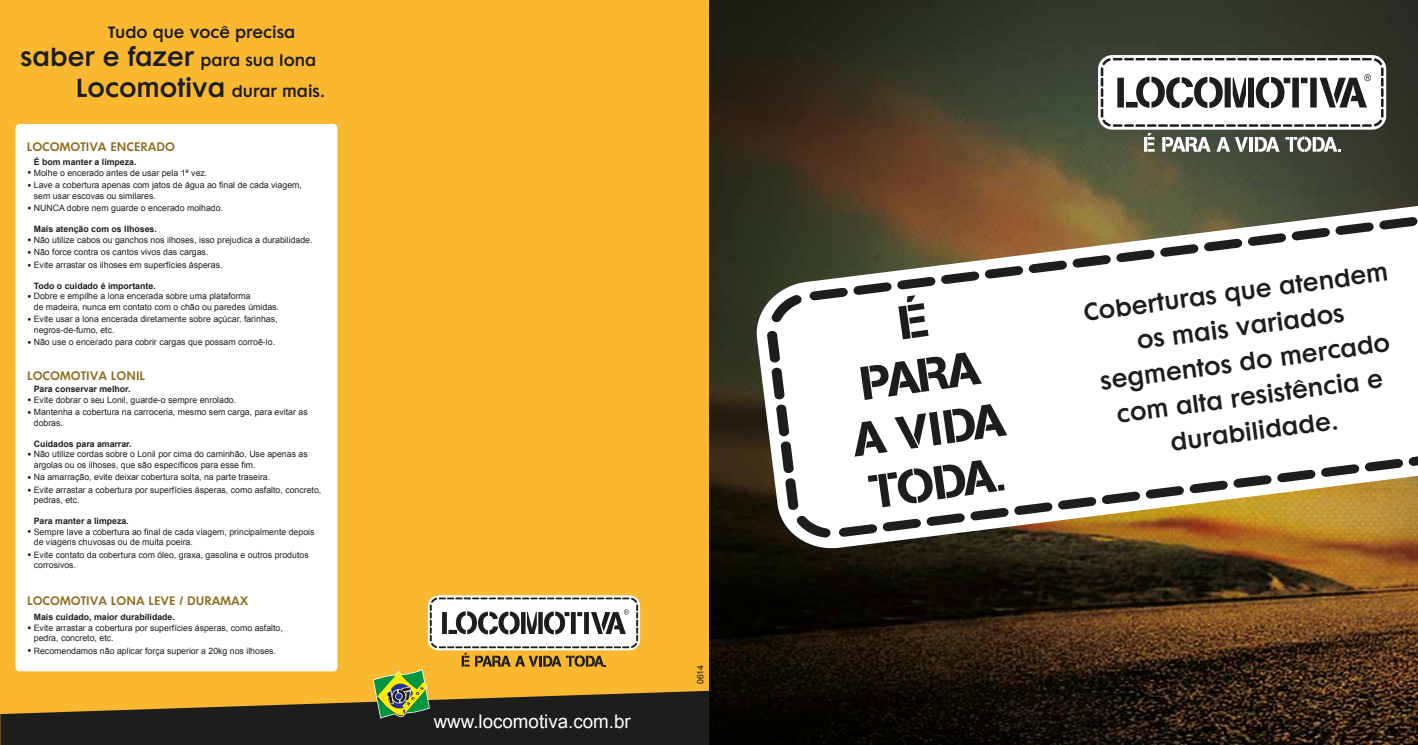
<style>
.page{position:relative;width:1418px;height:745px;background:#fff}
.page>*{position:absolute;margin:0;border:0;box-sizing:border-box;transform-origin:0 0}
.t1{font:23.75px/30.4px "Cg Futura Maxi De";color:#1d1d1b}
.t2{font:22.5px/35px "Cg Futura Maxi De";color:#1d1d1b;text-align:center}
.t3{font:18.75px "Arial";color:#fff}
.t4{font:15px "Cg Futura Maxi De";color:#1d1d1b}
.t5{font:11.25px "Cg Futura Maxi De";color:#916a1b}
.t6{font:8.75px/12.5px "Arial";color:#1d1d1b}
.t7{font:700 8.75px "Arial";color:#1d1d1b}
.s1{font-size:15px}
</style>
<div class="page">
<div style="left:0;top:0;width:723px;height:743px;background:#fab830"></div>
<div style="left:16px;top:124px;width:321px;height:547px;background:#fff;border-radius:4px"></div>
<img style="left:709px;top:0;width:708px;height:744px">
<svg style="left:1098px;top:55px;width:288px;height:97px"></svg>
<svg style="left:756px;top:156px;width:661px;height:391px;background:#5f5036"></svg>
<svg style="left:767px;top:167px;width:650px;height:370px"></svg>
<svg style="left:898px;top:295px;width:30px;height:44px"></svg>
<svg style="left:854px;top:352px;width:153px;height:155px"></svg>
<svg style="left:0;top:595px;width:709px;height:149px"></svg>
<h3 class="t4" style="left:108px;top:23px;width:189px">Tudo que você precisa</h3>
<h1 class="t1" style="left:76px;top:43px;width:251px;text-indent:-55px">saber e fazer <span class="s1">para sua lona<br></span>Locomotiva <span class="s1">durar mais.</span></h1>
<p class="t5" style="left:27px;top:140px;width:150px">LOCOMOTIVA ENCERADO</p>
<p class="t7" style="left:34px;top:156px;width:104px">É bom manter a limpeza.</p>
<p class="t6" style="left:34px;top:166px;width:270px">Molhe o encerado antes de usar pela 1ª vez.<br>Lave a cobertura apenas com jatos de água ao final de cada viagem,</p>
<p class="t6" style="left:34px;top:189px;width:191px">sem usar escovas ou similares.<br>NUNCA dobre nem guarde o encerado molhado.</p>
<p class="t7" style="left:34px;top:223px;width:125px">Mais atenção com os Ilhoses.</p>
<p class="t6" style="left:34px;top:233px;width:280px">Não utilize cabos ou ganchos nos ilhoses, isso prejudica a durabilidade.<br>Não force contra os cantos vivos das cargas.<br>Evite arrastar os ilhoses em superfícies ásperas.</p>
<p class="t7" style="left:34px;top:280px;width:123px">Todo o cuidado é importante.</p>
<p class="t6" style="left:34px;top:291px;width:247px;line-height:10.5px">Dobre e empilhe a lona encerada sobre uma plataforma<br>de madeira, nunca em contato com o chão ou paredes úmidas.</p>
<p class="t6" style="left:34px;top:314px;width:245px;line-height:10.5px">Evite usar a lona encerada diretamente sobre açúcar, farinhas, negros-de-fumo, etc.</p>
<p class="t6" style="left:34px;top:336px;width:243px">Não use o encerado para cobrir cargas que possam corroê-lo.</p>
<p class="t5" style="left:27px;top:369px;width:120px">LOCOMOTIVA LONIL</p>
<p class="t7" style="left:34px;top:383px;width:98px">Para conservar melhor.</p>
<p class="t6" style="left:34px;top:393px;width:275px">Evite dobrar o seu Lonil, guarde-o sempre enrolado.<br>Mantenha a cobertura na carroceria, mesmo sem carga, para evitar as</p>
<p class="t6" style="left:34px;top:416px;width:31px">dobras.</p>
<p class="t7" style="left:34px;top:437px;width:99px">Cuidados para amarrar.</p>
<p class="t6" style="left:34px;top:449px;width:275px;line-height:10.5px">Não utilize cordas sobre o Lonil por cima do caminhão, Use apenas as argolas ou os ilhoses, que são específicos para esse fim.</p>
<p class="t6" style="left:34px;top:471px;width:289px">Na amarração, evite deixar cobertura solta, na parte traseira.<br>Evite arrastar a cobertura por superfícies ásperas, como asfalto, concreto,</p>
<p class="t6" style="left:34px;top:494px;width:47px">pedras, etc.</p>
<p class="t7" style="left:34px;top:515px;width:96px">Para manter a limpeza.</p>
<p class="t6" style="left:34px;top:526px;width:282px;line-height:10.5px">Sempre lave a cobertura ao final de cada viagem, principalmente depois de viagens chuvosas ou de muita poeira.</p>
<p class="t6" style="left:34px;top:549px;width:276px;line-height:10.5px">Evite contato da cobertura com óleo, graxa, gasolina e outros produtos corrosivos.</p>
<p class="t5" style="left:27px;top:593px;width:223px">LOCOMOTIVA LONA LEVE / DURAMAX</p>
<p class="t7" style="left:34px;top:610px;width:143px">Mais cuidado, maior durabilidade.</p>
<p class="t6" style="left:34px;top:622px;width:250px;line-height:10.5px">Evite arrastar a cobertura por superfícies ásperas, como asfalto, pedra, concreto, etc.</p>
<p class="t6" style="left:34px;top:644px;width:244px">Recomendamos não aplicar força superior a 20kg nos ilhoses.</p>
<h3 class="t3" style="left:434px;top:708px;width:198px">www.locomotiva.com.br</h3>
<p class="t6" style="left:694px;top:684px;width:21px;rotate:-90deg">0614</p>
<h2 class="t2" style="left:1081px;top:297px;width:308px;rotate:-8deg">Coberturas que atendem os mais variados segmentos do mercado com alta resistência e durabilidade.</h2>
</div>
